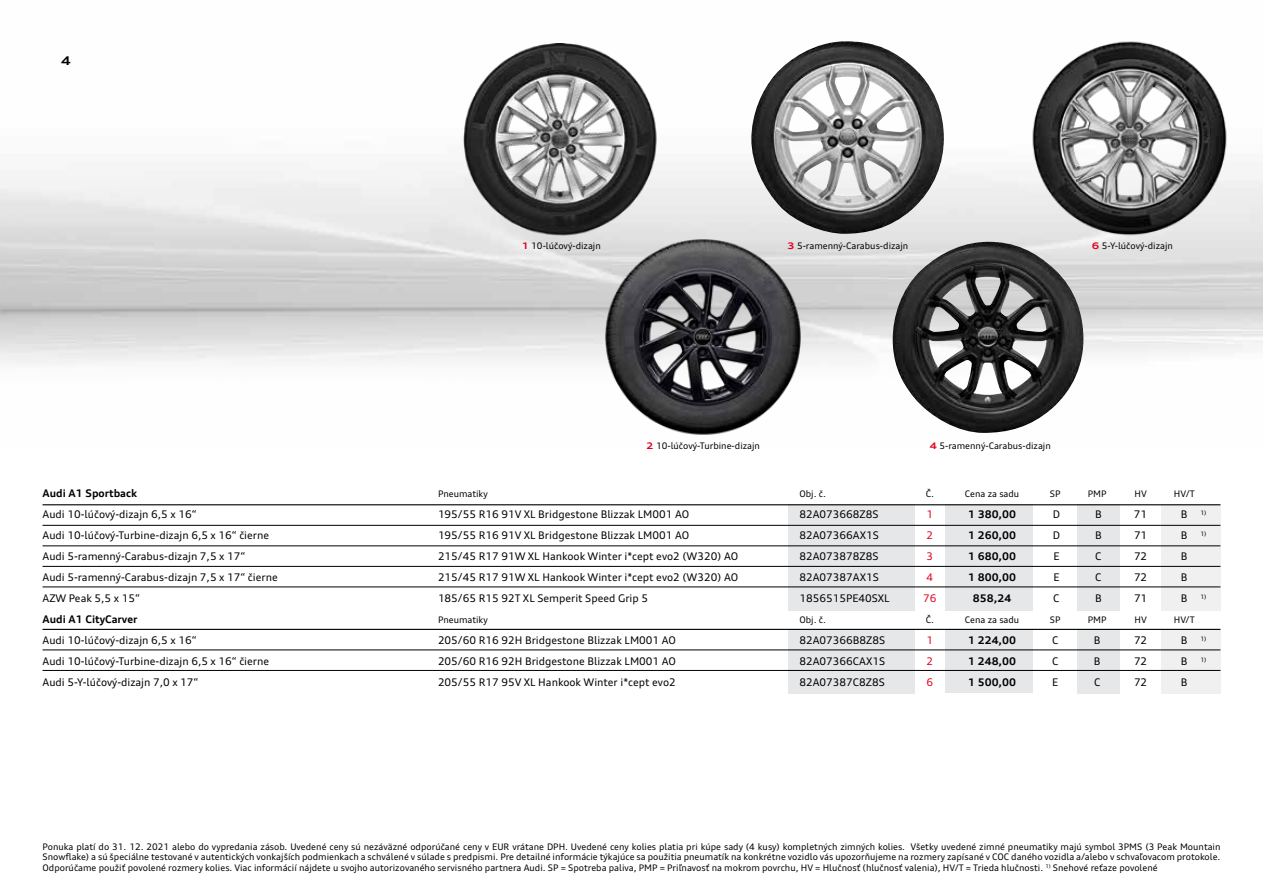
<style>
.page{position:relative;width:1263px;height:893px;background:#fff}
.page>*{position:absolute;margin:0;border:0;box-sizing:border-box;transform-origin:0 0}
.t1{font:700 expanded 12px "Audi Type";color:#000}
.t2{font:10.5px "Audi Type";color:#000}
.t3{font:700 10.5px "Audi Type";color:#000}
.t4{font:10.5px "Audi Type";color:#e3001f}
.t5{font:9px/10.8px "Audi Type";color:#000;text-align:justify}
.t6{font:6.15px "Audi Type";color:#000}
.s1{font-weight:700;font-stretch:expanded;color:#e3001f}
.s2{font-size:10.5px}
</style>
<div class="page">
<div style="left:788px;top:505px;width:127px;height:106px;background:#e6e7e8"></div>
<div style="left:946px;top:505px;width:87px;height:106px;background:#e6e7e8"></div>
<div style="left:1077px;top:505px;width:42px;height:106px;background:#e6e7e8"></div>
<div style="left:1161px;top:505px;width:59px;height:106px;background:#f0f0f1"></div>
<div style="left:788px;top:630px;width:127px;height:64px;background:#e6e7e8"></div>
<div style="left:946px;top:629px;width:87px;height:64px;background:#e6e7e8"></div>
<div style="left:1077px;top:630px;width:42px;height:64px;background:#e6e7e8"></div>
<div style="left:1161px;top:630px;width:59px;height:64px;background:#f0f0f1"></div>
<hr style="left:43px;top:525px;width:1177px;height:1px;background:#000">
<hr style="left:43px;top:546px;width:1177px;height:1px;background:#000">
<hr style="left:43px;top:566px;width:1177px;height:1px;background:#000">
<hr style="left:43px;top:587px;width:1177px;height:1px;background:#000">
<hr style="left:43px;top:504px;width:1177px;height:1px;background:#000">
<hr style="left:43px;top:650px;width:1177px;height:1px;background:#000">
<hr style="left:43px;top:670px;width:1177px;height:1px;background:#000">
<hr style="left:43px;top:629px;width:1177px;height:1px;background:#000">
<img style="left:463px;top:43px;width:197px;height:194px">
<img style="left:751px;top:41px;width:193px;height:193px">
<img style="left:893px;top:242px;width:190px;height:191px">
<img style="left:1024px;top:41px;width:212px;height:203px">
<img style="left:591px;top:225px;width:224px;height:210px">
<h1 class="t1" style="left:61px;top:53px;width:12px">4</h1>
<p class="t5" style="left:521px;top:240px;width:81px"><span class="s1">1</span> 10-lúčový-dizajn</p>
<p class="t5" style="left:787px;top:240px;width:123px"><span class="s1">3</span> 5-ramenný-Carabus-dizajn</p>
<p class="t5" style="left:1092px;top:240px;width:83px"><span class="s1">6</span> 5-Y-lúčový-dizajn</p>
<p class="t5" style="left:646px;top:440px;width:115px"><span class="s1">2</span> 10-lúčový-Turbine-dizajn</p>
<p class="t5" style="left:930px;top:440px;width:123px"><span class="s1">4</span> 5-ramenný-Carabus-dizajn</p>
<p class="t3" style="left:43px;top:487px;width:96px">Audi A1 Sportback</p>
<p class="t5" style="left:438px;top:488px;width:51px">Pneumatiky</p>
<p class="t5" style="left:799px;top:488px;width:28px">Obj. č.</p>
<p class="t5" style="left:926px;top:488px;width:10px">Č.</p>
<p class="t5" style="left:965px;top:488px;width:56px">Cena za sadu</p>
<p class="t5" style="left:1050px;top:488px;width:12px">SP</p>
<p class="t5" style="left:1088px;top:488px;width:20px">PMP</p>
<p class="t5" style="left:1134px;top:488px;width:14px">HV</p>
<p class="t5" style="left:1174px;top:488px;width:22px">HV/T</p>
<p class="t2" style="left:43px;top:508px;width:156px">Audi 10-lúčový-dizajn 6,5 x 16“</p>
<p class="t2" style="left:438px;top:508px;width:253px">195/55 R16 91V XL Bridgestone Blizzak LM001 AO</p>
<p class="t2" style="left:799px;top:508px;width:81px">82A073668Z8S</p>
<p class="t4" style="left:926px;top:508px;width:8px">1</p>
<p class="t3" style="left:968px;top:508px;width:50px">1 380,00</p>
<p class="t2" style="left:1053px;top:508px;width:9px">D</p>
<p class="t2" style="left:1095px;top:508px;width:8px">B</p>
<p class="t2" style="left:1134px;top:508px;width:15px">71</p>
<p class="t6" style="left:1181px;top:508px;width:27px"><span class="s2">B</span> 1)</p>
<p class="t2" style="left:43px;top:529px;width:228px">Audi 10-lúčový-Turbine-dizajn 6,5 x 16“ čierne</p>
<p class="t2" style="left:438px;top:529px;width:253px">195/55 R16 91V XL Bridgestone Blizzak LM001 AO</p>
<p class="t2" style="left:799px;top:529px;width:81px">82A07366AX1S</p>
<p class="t4" style="left:926px;top:529px;width:8px">2</p>
<p class="t3" style="left:968px;top:529px;width:50px">1 260,00</p>
<p class="t2" style="left:1053px;top:529px;width:9px">D</p>
<p class="t2" style="left:1095px;top:529px;width:8px">B</p>
<p class="t2" style="left:1134px;top:529px;width:15px">71</p>
<p class="t6" style="left:1181px;top:529px;width:27px"><span class="s2">B</span> 1)</p>
<p class="t2" style="left:43px;top:550px;width:204px">Audi 5-ramenný-Carabus-dizajn 7,5 x 17“</p>
<p class="t2" style="left:438px;top:550px;width:302px">215/45 R17 91W XL Hankook Winter i*cept evo2 (W320) AO</p>
<p class="t2" style="left:799px;top:550px;width:81px">82A073878Z8S</p>
<p class="t4" style="left:926px;top:550px;width:8px">3</p>
<p class="t3" style="left:968px;top:550px;width:50px">1 680,00</p>
<p class="t2" style="left:1053px;top:550px;width:8px">E</p>
<p class="t2" style="left:1095px;top:550px;width:8px">C</p>
<p class="t2" style="left:1134px;top:550px;width:15px">72</p>
<p class="t2" style="left:1181px;top:550px;width:8px">B</p>
<p class="t2" style="left:43px;top:571px;width:237px">Audi 5-ramenný-Carabus-dizajn 7,5 x 17“ čierne</p>
<p class="t2" style="left:438px;top:571px;width:302px">215/45 R17 91W XL Hankook Winter i*cept evo2 (W320) AO</p>
<p class="t2" style="left:799px;top:571px;width:81px">82A07387AX1S</p>
<p class="t4" style="left:926px;top:571px;width:8px">4</p>
<p class="t3" style="left:968px;top:571px;width:50px">1 800,00</p>
<p class="t2" style="left:1053px;top:571px;width:8px">E</p>
<p class="t2" style="left:1095px;top:571px;width:8px">C</p>
<p class="t2" style="left:1134px;top:571px;width:15px">72</p>
<p class="t2" style="left:1181px;top:571px;width:8px">B</p>
<p class="t2" style="left:43px;top:592px;width:99px">AZW Peak 5,5 x 15“</p>
<p class="t2" style="left:438px;top:592px;width:212px">185/65 R15 92T XL Semperit Speed Grip 5</p>
<p class="t2" style="left:799px;top:592px;width:92px">1856515PE40SXL</p>
<p class="t4" style="left:923px;top:592px;width:15px">76</p>
<p class="t3" style="left:973px;top:592px;width:40px">858,24</p>
<p class="t2" style="left:1053px;top:592px;width:8px">C</p>
<p class="t2" style="left:1095px;top:592px;width:8px">B</p>
<p class="t2" style="left:1134px;top:592px;width:15px">71</p>
<p class="t6" style="left:1181px;top:592px;width:27px"><span class="s2">B</span> 1)</p>
<p class="t3" style="left:43px;top:613px;width:96px">Audi A1 CityCarver</p>
<p class="t5" style="left:438px;top:614px;width:51px">Pneumatiky</p>
<p class="t5" style="left:799px;top:614px;width:28px">Obj. č.</p>
<p class="t5" style="left:926px;top:614px;width:10px">Č.</p>
<p class="t5" style="left:965px;top:614px;width:56px">Cena za sadu</p>
<p class="t5" style="left:1050px;top:614px;width:12px">SP</p>
<p class="t5" style="left:1088px;top:614px;width:20px">PMP</p>
<p class="t5" style="left:1134px;top:614px;width:14px">HV</p>
<p class="t5" style="left:1174px;top:614px;width:22px">HV/T</p>
<p class="t2" style="left:43px;top:634px;width:156px">Audi 10-lúčový-dizajn 6,5 x 16“</p>
<p class="t2" style="left:438px;top:634px;width:240px">205/60 R16 92H Bridgestone Blizzak LM001 AO</p>
<p class="t2" style="left:799px;top:634px;width:87px">82A07366B8Z8S</p>
<p class="t4" style="left:926px;top:634px;width:8px">1</p>
<p class="t3" style="left:968px;top:634px;width:50px">1 224,00</p>
<p class="t2" style="left:1052px;top:634px;width:8px">C</p>
<p class="t2" style="left:1094px;top:634px;width:8px">B</p>
<p class="t2" style="left:1134px;top:634px;width:15px">72</p>
<p class="t6" style="left:1181px;top:634px;width:27px"><span class="s2">B</span> 1)</p>
<p class="t2" style="left:43px;top:655px;width:228px">Audi 10-lúčový-Turbine-dizajn 6,5 x 16“ čierne</p>
<p class="t2" style="left:438px;top:655px;width:240px">205/60 R16 92H Bridgestone Blizzak LM001 AO</p>
<p class="t2" style="left:799px;top:655px;width:87px">82A07366CAX1S</p>
<p class="t4" style="left:926px;top:655px;width:8px">2</p>
<p class="t3" style="left:968px;top:655px;width:50px">1 248,00</p>
<p class="t2" style="left:1052px;top:655px;width:8px">C</p>
<p class="t2" style="left:1094px;top:655px;width:8px">B</p>
<p class="t2" style="left:1134px;top:655px;width:15px">72</p>
<p class="t6" style="left:1181px;top:655px;width:27px"><span class="s2">B</span> 1)</p>
<p class="t2" style="left:43px;top:676px;width:157px">Audi 5-Y-lúčový-dizajn 7,0 x 17“</p>
<p class="t2" style="left:438px;top:676px;width:239px">205/55 R17 95V XL Hankook Winter i*cept evo2</p>
<p class="t2" style="left:799px;top:676px;width:87px">82A07387C8Z8S</p>
<p class="t4" style="left:926px;top:676px;width:8px">6</p>
<p class="t3" style="left:968px;top:676px;width:50px">1 500,00</p>
<p class="t2" style="left:1052px;top:676px;width:8px">E</p>
<p class="t2" style="left:1094px;top:676px;width:8px">C</p>
<p class="t2" style="left:1134px;top:676px;width:15px">72</p>
<p class="t2" style="left:1181px;top:676px;width:8px">B</p>
<p class="t5" style="left:43px;top:841px;width:1179px">Ponuka platí do 31. 12. 2021 alebo do vypredania zásob. Uvedené ceny sú nezáväzné odporúčané ceny v EUR vrátane DPH. Uvedené ceny kolies platia pri kúpe sady (4 kusy) kompletných zimných kolies. Všetky uvedené zimné pneumatiky majú symbol 3PMS (3 Peak Mountain Snowflake) a sú špeciálne testované v autentických vonkajších podmienkach a schválené v súlade s predpismi. Pre detailné informácie týkajúce sa použitia pneumatík na konkrétne vozidlo vás upozorňujeme na rozmery zapísané v COC daného vozidla a/alebo v schvaľovacom protokole.<br>Odporúčame použiť povolené rozmery kolies. Viac informácií nájdete u svojho autorizovaného servisného partnera Audi. SP = Spotreba paliva, PMP = Priľnavosť na mokrom povrchu, HV = Hlučnosť (hlučnosť valenia), HV/T = Trieda hlučnosti. <sup>1)</sup> Snehové reťaze povolené</p>
</div>
